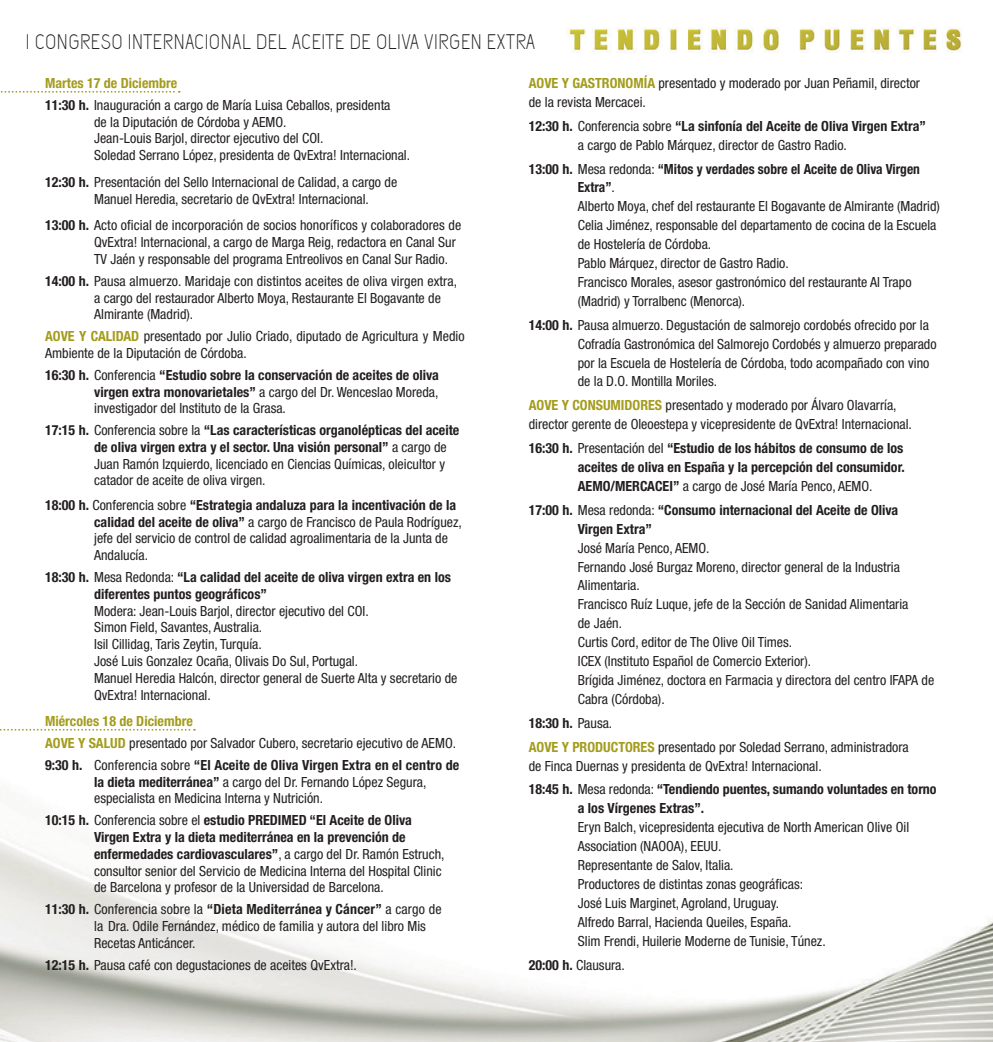
<style>
.page{position:relative;width:993px;height:1042px;background:#fff}
.page>*{position:absolute;margin:0;border:0;box-sizing:border-box;transform-origin:0 0}
.t1{font:21px "Capsuula";letter-spacing:.02em;color:#231f20}
.t2{font:condensed 14px/16.8px "Helvetica Neue";color:#231f20}
.t3{font:700 condensed 14px/16.8px "Helvetica Neue";color:#231f20}
.t4{font:700 condensed 14px "Helvetica Neue";color:#a39c1c}
.s1{font-weight:700}
.s2{font-weight:700;color:#a39c1c}
.s3{font-weight:400}
</style>
<div class="page">
<img style="left:0;top:728px;width:992px;height:314px">
<img style="left:568px;top:27px;width:394px;height:26px">
<svg style="left:0;top:91px;width:180px;height:2px"></svg>
<svg style="left:0;top:729px;width:195px;height:1px"></svg>
<p class="t1" style="left:26px;top:30px;width:511px">I CONGRESO INTERNACIONAL DEL ACEITE DE OLIVA VIRGEN EXTRA</p>
<p class="t4" style="left:45px;top:74px;width:134px">Martes 17 de Diciembre</p>
<p class="t2" style="left:45px;top:96px;width:347px"><span class="s1">11:30 h.</span> Inauguración a cargo de María Luisa Ceballos, presidenta</p>
<p class="t2" style="left:94px;top:113px;width:194px">de la Diputación de Córdoba y AEMO.</p>
<p class="t2" style="left:94px;top:130px;width:231px">Jean-Louis Barjol, director ejecutivo del COI.</p>
<p class="t2" style="left:94px;top:147px;width:317px">Soledad Serrano López, presidenta de QvExtra! Internacional.</p>
<p class="t2" style="left:45px;top:173px;width:353px"><span class="s1">12:30 h.</span> Presentación del Sello Internacional de Calidad, a cargo de</p>
<p class="t2" style="left:94px;top:190px;width:276px">Manuel Heredia, secretario de QvExtra! Internacional.</p>
<p class="t2" style="left:94px;top:217px;width:368px;text-indent:-49px"><span class="s1">13:00 h.</span> Acto oficial de incorporación de socios honoríficos y colaboradores de<br>QvExtra! Internacional, a cargo de Marga Reig, redactora en Canal Sur<br>TV Jaén y responsable del programa Entreolivos en Canal Sur Radio.</p>
<p class="t2" style="left:94px;top:272px;width:364px;text-indent:-49px"><span class="s1">14:00 h.</span> Pausa almuerzo. Maridaje con distintos aceites de oliva virgen extra, a cargo del restaurador Alberto Moya, Restaurante El Bogavante de<br>Almirante (Madrid).</p>
<p class="t2" style="left:45px;top:328px;width:421px"><span class="s2">AOVE Y CALIDAD</span> presentado por Julio Criado, diputado de Agricultura y Medio<br>Ambiente de la Diputación de Córdoba.</p>
<p class="t3" style="left:94px;top:366px;width:346px;text-align:justify;text-indent:-49px">16:30 h. <span class="s3">Conferencia</span> “Estudio sobre la conservación de aceites de oliva virgen extra monovarietales” <span class="s3">a cargo del Dr. Wenceslao Moreda, investigador del Instituto de la Grasa.</span></p>
<p class="t2" style="left:94px;top:422px;width:366px;text-indent:-49px"><span class="s1">17:15 h.</span> Conferencia sobre la <span class="s1">“Las características organolépticas del aceite de oliva virgen extra y el sector. Una visión personal”</span> a cargo de Juan Ramón Izquierdo, licenciado en Ciencias Químicas, oleicultor y catador de aceite de oliva virgen.</p>
<p class="t2" style="left:94px;top:496px;width:369px;text-indent:-49px"><span class="s1">18:00 h.</span> Conferencia sobre <span class="s1">“Estrategia andaluza para la incentivación de la calidad del aceite de oliva”</span> a cargo de Francisco de Paula Rodríguez, jefe del servicio de control de calidad agroalimentaria de la Junta de Andalucía.</p>
<p class="t3" style="left:94px;top:568px;width:358px;text-indent:-49px">18:30 h. <span class="s3">Mesa Redonda:</span> “La calidad del aceite de oliva virgen extra en los diferentes puntos geográficos”</p>
<p class="t2" style="left:94px;top:602px;width:276px">Modera: Jean-Louis Barjol, director ejecutivo del COI.</p>
<p class="t2" style="left:94px;top:619px;width:170px">Simon Field, Savantes, Australia.</p>
<p class="t2" style="left:94px;top:636px;width:169px">Isil Cillidag, Taris Zeytin, Turquía.</p>
<p class="t2" style="left:94px;top:652px;width:265px">José Luis Gonzalez Ocaña, Olivais Do Sul, Portugal.</p>
<p class="t2" style="left:94px;top:669px;width:364px">Manuel Heredia Halcón, director general de Suerte Alta y secretario de</p>
<p class="t2" style="left:94px;top:686px;width:118px">QvExtra! Internacional.</p>
<p class="t4" style="left:45px;top:713px;width:149px">Miércoles 18 de Diciembre</p>
<p class="t2" style="left:45px;top:734px;width:412px"><span class="s2">AOVE Y SALUD</span> presentado por Salvador Cubero, secretario ejecutivo de AEMO.</p>
<p class="t2" style="left:94px;top:756px;width:366px;text-indent:-49px"><span class="s1">9:30 h.</span> Conferencia sobre <span class="s1">“El Aceite de Oliva Virgen Extra en el centro de la dieta mediterránea”</span> a cargo del Dr. Fernando López Segura, especialista en Medicina Interna y Nutrición.</p>
<p class="t3" style="left:94px;top:811px;width:352px;text-indent:-49px">10:15 h. <span class="s3">Conferencia sobre el</span> estudio PREDIMED “El Aceite de Oliva Virgen Extra y la dieta mediterránea en la prevención de enfermedades cardiovasculares”<span class="s3">, a cargo del Dr. Ramón Estruch, consultor senior del Servicio de Medicina Interna del Hospital Clinic</span></p>
<p class="t2" style="left:94px;top:879px;width:291px">de Barcelona y profesor de la Universidad de Barcelona.</p>
<p class="t2" style="left:94px;top:900px;width:349px;text-indent:-49px"><span class="s1">11:30 h.</span> Conferencia sobre la <span class="s1">“Dieta Mediterránea y Cáncer”</span> a cargo de la Dra. Odile Fernández, médico de familia y autora del libro Mis<br>Recetas Anticáncer.</p>
<p class="t2" style="left:45px;top:956px;width:313px"><span class="s1">12:15 h.</span> Pausa café con degustaciones de aceites QvExtra!.</p>
<p class="t2" style="left:528px;top:74px;width:393px"><span class="s2">AOVE Y GASTRONOMÍA</span> presentado y moderado por Juan Peñamil, director</p>
<p class="t2" style="left:528px;top:93px;width:119px">de la revista Mercacei.</p>
<p class="t3" style="left:528px;top:117px;width:398px">12:30 h. <span class="s3">Conferencia sobre</span> “La sinfonía del Aceite de Oliva Virgen Extra”</p>
<p class="t2" style="left:577px;top:136px;width:270px">a cargo de Pablo Márquez, director de Gastro Radio.</p>
<p class="t3" style="left:577px;top:159px;width:343px;line-height:18.9px;text-indent:-49px">13:00 h. <span class="s3">Mesa redonda:</span> “Mitos y verdades sobre el Aceite de Oliva Virgen<br>Extra”<span class="s3">.</span></p>
<p class="t2" style="left:577px;top:198px;width:363px">Alberto Moya, chef del restaurante El Bogavante de Almirante (Madrid)</p>
<p class="t2" style="left:577px;top:216px;width:360px;line-height:18.9px">Celia Jiménez, responsable del departamento de cocina de la Escuela de Hostelería de Córdoba.</p>
<p class="t2" style="left:577px;top:255px;width:212px">Pablo Márquez, director de Gastro Radio.</p>
<p class="t2" style="left:577px;top:272px;width:335px;line-height:18.9px">Francisco Morales, asesor gastronómico del restaurante Al Trapo (Madrid) y Torralbenc (Menorca).</p>
<p class="t2" style="left:577px;top:315px;width:360px;line-height:18.9px;text-indent:-49px"><span class="s1">14:00 h.</span> Pausa almuerzo. Degustación de salmorejo cordobés ofrecido por la Cofradía Gastronómica del Salmorejo Cordobés y almuerzo preparado por la Escuela de Hostelería de Córdoba, todo acompañado con vino de la D.O. Montilla Moriles.</p>
<p class="t2" style="left:528px;top:397px;width:369px"><span class="s2">AOVE Y CONSUMIDORES</span> presentado y moderado por Álvaro Olavarría,</p>
<p class="t2" style="left:528px;top:416px;width:384px">director gerente de Oleoestepa y vicepresidente de QvExtra! Internacional.</p>
<p class="t3" style="left:528px;top:438px;width:377px;line-height:18.9px;text-align:right">16:30 h. <span class="s3">Presentación del</span> “Estudio de los hábitos de consumo de los aceites de oliva en España y la percepción del consumidor.</p>
<p class="t2" style="left:577px;top:477px;width:296px"><span class="s1">AEMO/MERCACEI”</span> a cargo de José María Penco, AEMO.</p>
<p class="t3" style="left:577px;top:500px;width:322px;line-height:18.9px;text-indent:-49px">17:00 h. <span class="s3">Mesa redonda:</span> “Consumo internacional del Aceite de Oliva<br>Virgen Extra”</p>
<p class="t2" style="left:577px;top:539px;width:133px">José María Penco, AEMO.</p>
<p class="t2" style="left:577px;top:557px;width:323px;line-height:18.9px">Fernando José Burgaz Moreno, director general de la Industria<br>Alimentaria.</p>
<p class="t2" style="left:577px;top:596px;width:332px">Francisco Ruíz Luque, jefe de la Sección de Sanidad Alimentaria</p>
<p class="t2" style="left:577px;top:615px;width:46px">de Jaén.</p>
<p class="t2" style="left:577px;top:634px;width:216px">Curtis Cord, editor de The Olive Oil Times.</p>
<p class="t2" style="left:577px;top:652px;width:235px">ICEX (Instituto Español de Comercio Exterior).</p>
<p class="t2" style="left:577px;top:670px;width:358px;line-height:18.9px">Brígida Jiménez, doctora en Farmacia y directora del centro IFAPA de<br>Cabra (Córdoba).</p>
<p class="t3" style="left:528px;top:714px;width:85px">18:30 h. <span class="s3">Pausa.</span></p>
<p class="t2" style="left:528px;top:738px;width:381px"><span class="s2">AOVE Y PRODUCTORES</span> presentado por Soledad Serrano, administradora</p>
<p class="t2" style="left:528px;top:757px;width:294px">de Finca Duernas y presidenta de QvExtra! Internacional.</p>
<p class="t3" style="left:577px;top:780px;width:360px;line-height:18.9px;text-indent:-49px">18:45 h. <span class="s3">Mesa redonda:</span> “Tendiendo puentes, sumando voluntades en torno a los Vírgenes Extras”.</p>
<p class="t2" style="left:577px;top:818px;width:333px;line-height:18.9px">Eryn Balch, vicepresidenta ejecutiva de North American Olive Oil<br>Association (NAOOA), EEUU.</p>
<p class="t2" style="left:577px;top:856px;width:157px">Representante de Salov, Italia.</p>
<p class="t2" style="left:577px;top:875px;width:227px">Productores de distintas zonas geográficas:</p>
<p class="t2" style="left:577px;top:894px;width:203px">José Luis Marginet, Agroland, Uruguay.</p>
<p class="t2" style="left:577px;top:913px;width:215px">Alfredo Barral, Hacienda Queiles, España.</p>
<p class="t2" style="left:577px;top:932px;width:249px">Slim Frendi, Huilerie Moderne de Tunisie, Túnez.</p>
<p class="t2" style="left:528px;top:956px;width:98px"><span class="s1">20:00 h.</span> Clausura.</p>
</div>
